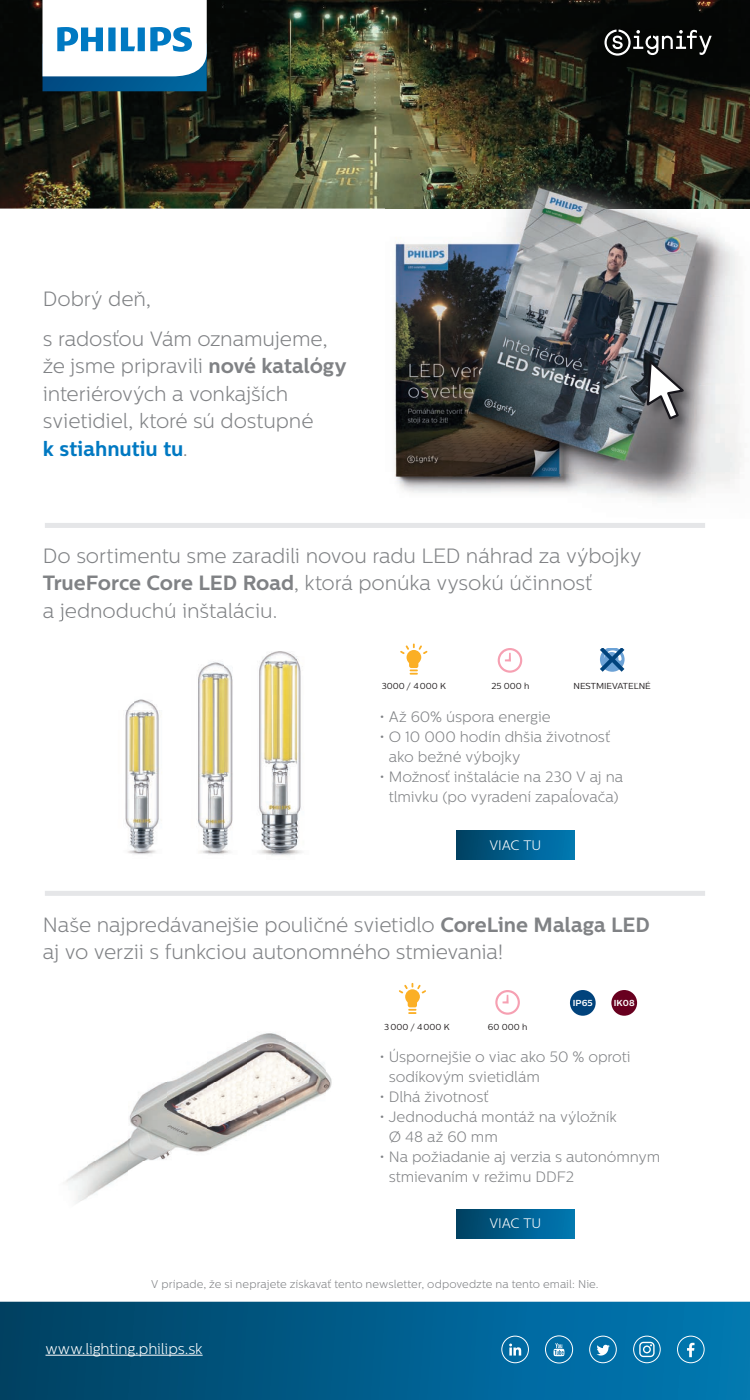
<style>
.page{position:relative;width:750px;height:1400px;background:#fff}
.page>*{position:absolute;margin:0;border:0;box-sizing:border-box;transform-origin:0 0}
.t1{font:300 20.62px/27.5px "Centrale Sans";letter-spacing:-.005em;color:#808285}
.t2{font:300 15px/20px "Centrale Sans";letter-spacing:-.005em;color:#808285}
.t3{font:300 15px "Centrale Sans";letter-spacing:-.01em;color:#fff}
.t4{font:300 13.75px "Centrale Sans";color:#fff}
.t5{font:300 11.25px "Centrale Sans";letter-spacing:.005em;color:#808285}
.t6{font:700 8.75px "Centrale Sans";color:#fff}
.t7{font:8.62px "Centrale Sans";color:#231f20}
.s1{font-weight:700}
.s2{font-weight:700;color:#0079c2}
</style>
<div class="page">
<div style="left:45px;top:523px;width:660px;height:5px;background:#e5e6e8"></div>
<svg style="left:0;top:1302px;width:750px;height:98px;background:#015d8b"></svg>
<img style="left:0;top:0;width:750px;height:209px">
<svg style="left:495px;top:990px;width:25px;height:25px"></svg>
<div style="left:611px;top:990px;width:26px;height:26px;background:#68001f;border-radius:50%"></div>
<div style="left:570px;top:990px;width:26px;height:26px;background:#01437c;border-radius:50%"></div>
<svg style="left:399px;top:983px;width:27px;height:31px"></svg>
<svg style="left:498px;top:648px;width:24px;height:25px"></svg>
<svg style="left:600px;top:648px;width:25px;height:24px"></svg>
<svg style="left:400px;top:644px;width:27px;height:31px"></svg>
<img style="left:385px;top:175px;width:365px;height:327px">
<hr style="left:46px;top:1355px;width:157px;height:1px;background:#fff">
<svg style="left:42px;top:0;width:165px;height:91px"></svg>
<div style="left:456px;top:830px;width:119px;height:30px;background:linear-gradient(to right,#004061,#007ab6)"></div>
<svg style="left:456px;top:1209px;width:119px;height:30px;background:#005d8b"></svg>
<div style="left:545px;top:1336px;width:28px;height:27px;border:1px solid #fff;border-radius:50%"></div>
<svg style="left:554px;top:1343px;width:10px;height:13px"></svg>
<div style="left:501px;top:1336px;width:28px;height:27px;border:1px solid #fff;border-radius:50%"></div>
<svg style="left:509px;top:1344px;width:12px;height:12px"></svg>
<div style="left:589px;top:1336px;width:28px;height:27px;border:1px solid #fff;border-radius:50%"></div>
<svg style="left:597px;top:1345px;width:13px;height:11px"></svg>
<div style="left:633px;top:1336px;width:28px;height:27px;border:1px solid #fff;border-radius:50%"></div>
<svg style="left:639px;top:1342px;width:16px;height:15px"></svg>
<div style="left:677px;top:1336px;width:28px;height:27px;border:1px solid #fff;border-radius:50%"></div>
<svg style="left:687px;top:1343px;width:8px;height:14px"></svg>
<img style="left:574px;top:0;width:166px;height:86px">
<svg style="left:604px;top:30px;width:108px;height:26px"></svg>
<div style="left:45px;top:891px;width:660px;height:5px;background:#e5e6e8"></div>
<img style="left:61px;top:621px;width:138px;height:223px">
<img style="left:128px;top:844px;width:6px;height:10px">
<img style="left:134px;top:844px;width:22px;height:11px">
<img style="left:199px;top:651px;width:103px;height:205px">
<img style="left:66px;top:1033px;width:266px;height:170px">
<img style="left:646px;top:360px;width:51px;height:72px">
<svg style="left:645px;top:357px;width:43px;height:64px"></svg>
<p class="t1" style="left:43px;top:279px;width:286px;line-height:40px">Dobrý deň,<br>s radosťou Vám oznamujeme,</p>
<p class="t1" style="left:43px;top:352px;width:305px">že jsme pripravili <span class="s1">nové katalógy </span>interiérových a vonkajších svietidiel, ktoré sú dostupné<br><span class="s2">k stiahnutiu tu</span>.</p>
<p class="t1" style="left:43px;top:542px;width:600px">Do sortimentu sme zaradili novou radu LED náhrad za výbojky<br><span class="s1">TrueForce Core LED Road</span>, ktorá ponúka vysokú účinnosť<br>a jednoduchú inštaláciu.</p>
<p class="t7" style="left:382px;top:681px;width:66px">3000 / 4 000 K</p>
<p class="t7" style="left:492px;top:681px;width:39px">25 000 h</p>
<p class="t7" style="left:573px;top:681px;width:79px">NESTMIEVATEĽNÉ</p>
<p class="t2" style="left:379px;top:707px;width:173px">• Až 60% úspora energie</p>
<p class="t2" style="left:389px;top:727px;width:223px;text-indent:-9px">• O 10 000 hodín dhšia životnosť ako bežné výbojky</p>
<p class="t2" style="left:379px;top:767px;width:245px;text-align:center">• Možnosť inštalácie na 230 V aj na tlmivku (po vyradení zapaĺovača)</p>
<p class="t4" style="left:489px;top:837px;width:53px">VIAC TU</p>
<p class="t1" style="left:43px;top:911px;width:609px">Naše najpredávanejšie pouličné svietidlo <span class="s1">CoreLine Malaga LED </span>aj vo verzii s funkciou autonomného stmievania!</p>
<p class="t7" style="left:384px;top:1022px;width:67px">3 000 / 4 000 K</p>
<p class="t7" style="left:488px;top:1022px;width:41px">60 000 h</p>
<p class="t6" style="left:573px;top:998px;width:21px">IP65</p>
<p class="t6" style="left:614px;top:998px;width:22px">IK08</p>
<p class="t2" style="left:389px;top:1047px;width:244px;text-indent:-9px">• Úspornejšie o viac ako 50 % oproti sodíkovým svietidlám</p>
<p class="t2" style="left:379px;top:1087px;width:111px">• Dlhá životnosť</p>
<p class="t2" style="left:389px;top:1107px;width:229px;text-indent:-9px">• Jednoduchá montáž na výložník<br>Ø 48 až 60 mm</p>
<p class="t2" style="left:389px;top:1147px;width:273px;text-indent:-9px">• Na požiadanie aj verzia s autonómnym stmievaním v režimu DDF2</p>
<p class="t4" style="left:489px;top:1216px;width:53px">VIAC TU</p>
<p class="t5" style="left:151px;top:1278px;width:449px">V prípade, že si neprajete získavať tento newsletter, odpovedzte na tento email: Nie.</p>
<p class="t3" style="left:46px;top:1340px;width:159px">www.lighting.philips.sk</p>
</div>
